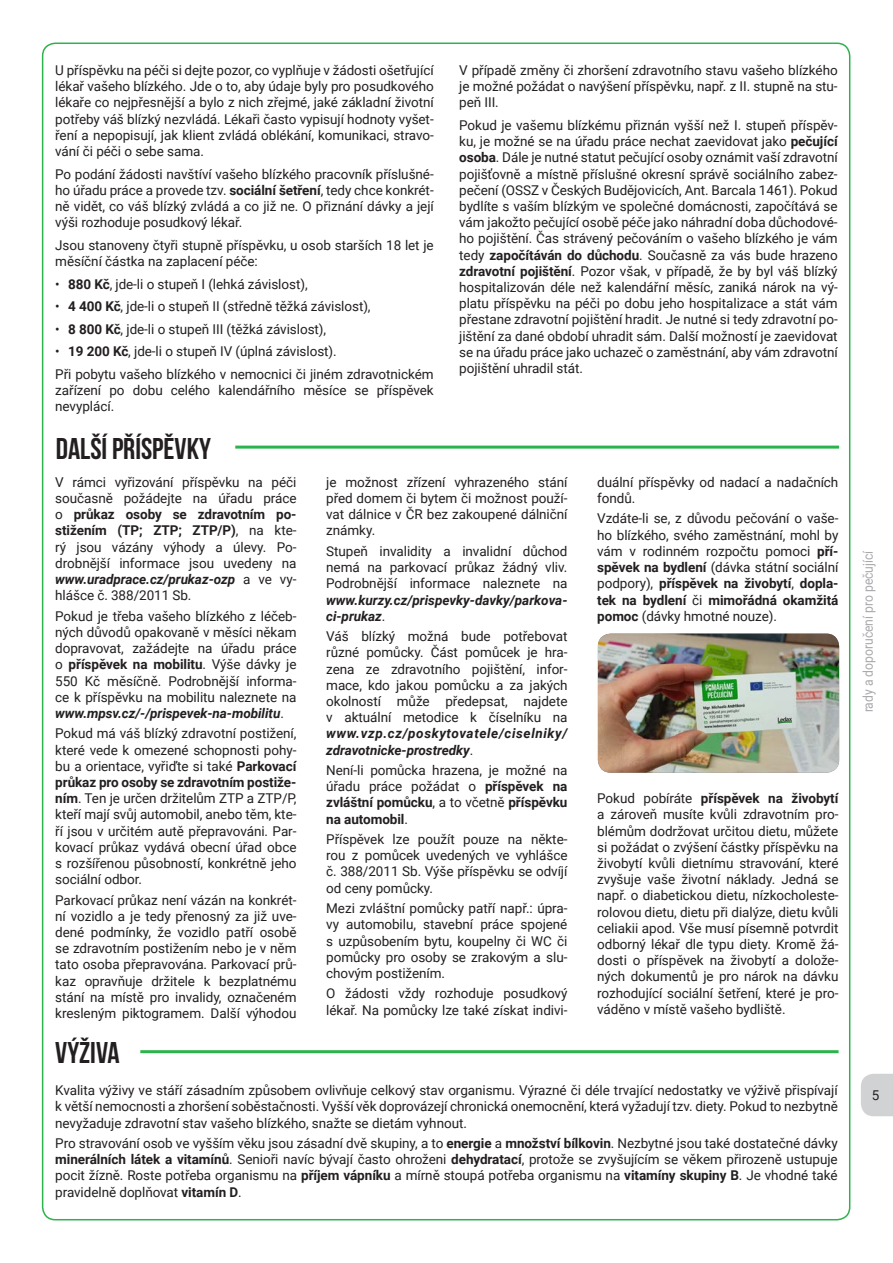
<style>
.page{position:relative;width:893px;height:1263px;background:#fff}
.page>*{position:absolute;margin:0;border:0;box-sizing:border-box;transform-origin:0 0}
.t1{font:700 30px "Bebas Neue";color:#231f20}
.t2{font:13.5px/16.2px "Roboto";letter-spacing:-.005em;color:#231f20;text-align:justify}
.t3{font:13.5px "Roboto";color:#a8a9ad;scale:.9 1}
.s1{font-weight:700}
.s2{font-weight:700;font-style:italic}
</style>
<div class="page">
<img style="left:598px;top:634px;width:241px;height:139px">
<svg style="left:861px;top:1074px;width:32px;height:42px"></svg>
<hr style="left:235px;top:446px;width:604px;height:3px;background:#2cb34b">
<hr style="left:140px;top:1050px;width:698px;height:3px;background:#2cb34b">
<p class="t2" style="left:55px;top:62px;width:380px">U příspěvku na péči si dejte pozor, co vyplňuje v žádosti ošetřující lékař vašeho blízkého. Jde o to, aby údaje byly pro posudkového lékaře co nejpřesnější a bylo z nich zřejmé, jaké základní životní potřeby váš blízký nezvládá. Lékaři často vypisují hodnoty vyšet&shy;ření a nepopisují, jak klient zvládá oblékání, komunikaci, stravo&shy;vání či péči o sebe sama.</p>
<p class="t2" style="left:55px;top:165px;width:380px">Po podání žádosti navštíví vašeho blízkého pracovník příslušné&shy;ho úřadu práce a provede tzv. <span class="s1">sociální šetření</span>, tedy chce konkrét&shy;ně vidět, co váš blízký zvládá a co již ne. O přiznání dávky a její výši rozhoduje posudkový lékař.</p>
<p class="t2" style="left:55px;top:236px;width:380px">Jsou stanoveny čtyři stupně příspěvku, u osob starších 18 let je měsíční částka na zaplacení péče:</p>
<p class="t2" style="left:55px;top:275px;width:254px">• <span class="s1">880 Kč</span>, jde-li o stupeň I (lehká závislost),</p>
<p class="t2" style="left:55px;top:298px;width:317px">• <span class="s1">4 400 Kč</span>, jde-li o stupeň II (středně těžká závislost),</p>
<p class="t2" style="left:55px;top:320px;width:272px">• <span class="s1">8 800 Kč</span>, jde-li o stupeň III (těžká závislost),</p>
<p class="t2" style="left:55px;top:343px;width:283px">• <span class="s1">19 200 Kč</span>, jde-li o stupeň IV (úplná závislost).</p>
<p class="t2" style="left:55px;top:365px;width:380px">Při pobytu vašeho blízkého v nemocnici či jiném zdravotnickém zařízení po dobu celého kalendářního měsíce se příspěvek nevyplácí.</p>
<p class="t1" style="left:56px;top:432px;width:157px">DALŠÍ PŘÍSPĚVKY</p>
<p class="t2" style="left:459px;top:62px;width:380px">V případě změny či zhoršení zdravotního stavu vašeho blízkého je možné požádat o navýšení příspěvku, např. z II. stupně na stu&shy;peň III.</p>
<p class="t2" style="left:459px;top:117px;width:380px">Pokud je vašemu blízkému přiznán vyšší než I. stupeň příspěv&shy;ku, je možné se na úřadu práce nechat zaevidovat jako <span class="s1">pečující osoba</span>. Dále je nutné statut pečující osoby oznámit vaší zdravotní pojišťovně a místně příslušné okresní správě sociálního zabez&shy;pečení (OSSZ v Českých Budějovicích, Ant. Barcala 1461). Pokud bydlíte s vaším blízkým ve společné domácnosti, započítává se vám jakožto pečující osobě péče jako náhradní doba důchodové&shy;ho pojištění. Čas strávený pečováním o vašeho blízkého je vám tedy <span class="s1">započítáván do důchodu</span>. Současně za vás bude hrazeno <span class="s1">zdravotní pojištění</span>. Pozor však, v případě, že by byl váš blízký hospitalizován déle než kalendářní měsíc, zaniká nárok na vý&shy;platu příspěvku na péči po dobu jeho hospitalizace a stát vám přestane zdravotní pojištění hradit. Je nutné si tedy zdravotní po&shy;jištění za dané období uhradit sám. Další možností je zaevidovat se na úřadu práce jako uchazeč o zaměstnání, aby vám zdravotní pojištění uhradil stát.</p>
<p class="t2" style="left:55px;top:473px;width:243px">V rámci vyřizování příspěvku na péči současně požádejte na úřadu práce o <span class="s1">průkaz osoby se zdravotním po&shy;stižením (TP; ZTP; ZTP/P)</span>, na kte&shy;rý jsou vázány výhody a úlevy. Po&shy;drobnější informace jsou uvedeny na <span class="s2">www.uradprace.cz/prukaz-ozp</span> a ve vy&shy;hlášce č. 388/2011 Sb.</p>
<p class="t2" style="left:55px;top:607px;width:243px">Pokud je třeba vašeho blízkého z léčeb&shy;ných důvodů opakovaně v měsíci někam dopravovat, zažádejte na úřadu práce o <span class="s1">příspěvek na mobilitu</span>. Výše dávky je 550 Kč měsíčně. Podrobnější informa&shy;ce k příspěvku na mobilitu naleznete na <span class="s2">www.mpsv.cz/-/prispevek-na-mobilitu</span>.</p>
<p class="t2" style="left:55px;top:725px;width:243px">Pokud má váš blízký zdravotní postižení, které vede k omezené schopnosti pohy&shy;bu a orientace, vyřiďte si také <span class="s1">Parkovací průkaz pro osoby se zdravotním postiže&shy;ním</span>. Ten je určen držitelům ZTP a ZTP/P, kteří mají svůj automobil, anebo těm, kte&shy;ří jsou v určitém autě přepravováni. Par&shy;kovací průkaz vydává obecní úřad obce s rozšířenou působností, konkrétně jeho sociální odbor.</p>
<p class="t2" style="left:55px;top:891px;width:243px">Parkovací průkaz není vázán na konkrét&shy;ní vozidlo a je tedy přenosný za již uve&shy;dené podmínky, že vozidlo patří osobě se zdravotním postižením nebo je v něm tato osoba přepravována. Parkovací prů&shy;kaz opravňuje držitele k bezplatnému stání na místě pro invalidy, označeném kresleným piktogramem. Další výhodou</p>
<p class="t2" style="left:326px;top:473px;width:243px">je možnost zřízení vyhrazeného stání před domem či bytem či možnost použí&shy;vat dálnice v ČR bez zakoupené dálniční známky.</p>
<p class="t2" style="left:326px;top:542px;width:243px">Stupeň invalidity a invalidní důchod nemá na parkovací průkaz žádný vliv.<br>Podrobnější informace naleznete na <span class="s2">www.kurzy.cz/prispevky-davky/parkova&shy;ci-prukaz</span>.</p>
<p class="t2" style="left:326px;top:628px;width:243px">Váš blízký možná bude potřebovat různé pomůcky. Část pomůcek je hra&shy;zena ze zdravotního pojištění, infor&shy;mace, kdo jakou pomůcku a za jakých okolností může předepsat, najdete v aktuální metodice k číselníku na <span class="s2">www.vzp.cz/poskytovatele/ciselniky/ zdravotnicke-prostredky</span>.</p>
<p class="t2" style="left:326px;top:762px;width:243px">Není-li pomůcka hrazena, je možné na úřadu práce požádat o <span class="s1">příspěvek na zvláštní pomůcku</span>, a to včetně <span class="s1">příspěvku na automobil</span>.</p>
<p class="t2" style="left:326px;top:831px;width:243px">Příspěvek lze použít pouze na někte&shy;rou z pomůcek uvedených ve vyhlášce č. 388/2011 Sb. Výše příspěvku se odvíjí od ceny pomůcky.</p>
<p class="t2" style="left:326px;top:900px;width:243px">Mezi zvláštní pomůcky patří např.: úpra&shy;vy automobilu, stavební práce spojené s uzpůsobením bytu, koupelny či WC či pomůcky pro osoby se zrakovým a slu&shy;chovým postižením.</p>
<p class="t2" style="left:326px;top:985px;width:243px">O žádosti vždy rozhoduje posudkový lékař. Na pomůcky lze také získat indivi-</p>
<p class="t2" style="left:597px;top:473px;width:243px">duální příspěvky od nadací a nadačních fondů.</p>
<p class="t2" style="left:597px;top:510px;width:243px">Vzdáte-li se, z důvodu pečování o vaše&shy;ho blízkého, svého zaměstnání, mohl by vám v rodinném rozpočtu pomoci <span class="s1">pří&shy;spěvek na bydlení</span> (dávka státní sociální podpory), <span class="s1">příspěvek na živobytí</span>, <span class="s1">dopla&shy;tek na bydlení</span> či <span class="s1">mimořádná okamžitá pomoc</span> (dávky hmotné nouze).</p>
<p class="t2" style="left:597px;top:790px;width:243px">Pokud pobíráte <span class="s1">příspěvek na živobytí </span>a zároveň musíte kvůli zdravotním pro&shy;blémům dodržovat určitou dietu, můžete si požádat o zvýšení částky příspěvku na živobytí kvůli dietnímu stravování, které zvyšuje vaše životní náklady. Jedná se např. o diabetickou dietu, nízkocholeste&shy;rolovou dietu, dietu při dialýze, dietu kvůli celiakii apod. Vše musí písemně potvrdit odborný lékař dle typu diety. Kromě žá&shy;dosti o příspěvek na živobytí a dolože&shy;ných dokumentů je pro nárok na dávku rozhodující sociální šetření, které je pro&shy;váděno v místě vašeho bydliště.</p>
<p class="t1" style="left:55px;top:1036px;width:66px">VÝŽIVA</p>
<p class="t2" style="left:55px;top:1082px;width:784px">Kvalita výživy ve stáří zásadním způsobem ovlivňuje celkový stav organismu. Výrazné či déle trvající nedostatky ve výživě přispívají k větší nemocnosti a zhoršení soběstačnosti. Vyšší věk doprovázejí chronická onemocnění, která vyžadují tzv. diety. Pokud to nezbytně nevyžaduje zdravotní stav vašeho blízkého, snažte se dietám vyhnout.</p>
<p class="t2" style="left:55px;top:1134px;width:784px">Pro stravování osob ve vyšším věku jsou zásadní dvě skupiny, a to <span class="s1">energie</span> a <span class="s1">množství bílkovin</span>. Nezbytné jsou také dostatečné dávky <span class="s1">minerálních látek a vitamínů</span>. Senioři navíc bývají často ohroženi <span class="s1">dehydratací</span>, protože se zvyšujícím se věkem přirozeně ustupuje pocit žízně. Roste potřeba organismu na <span class="s1">příjem vápníku</span> a mírně stoupá potřeba organismu na <span class="s1">vitamíny skupiny B</span>. Je vhodné také pravidelně doplňovat <span class="s1">vitamín D</span>.</p>
<p class="t3" style="left:859px;top:712px;width:182px;rotate:-90deg">rady a doporučení pro pečující</p>
<p class="t2" style="left:872px;top:1087px;width:9px">5</p>
</div>
